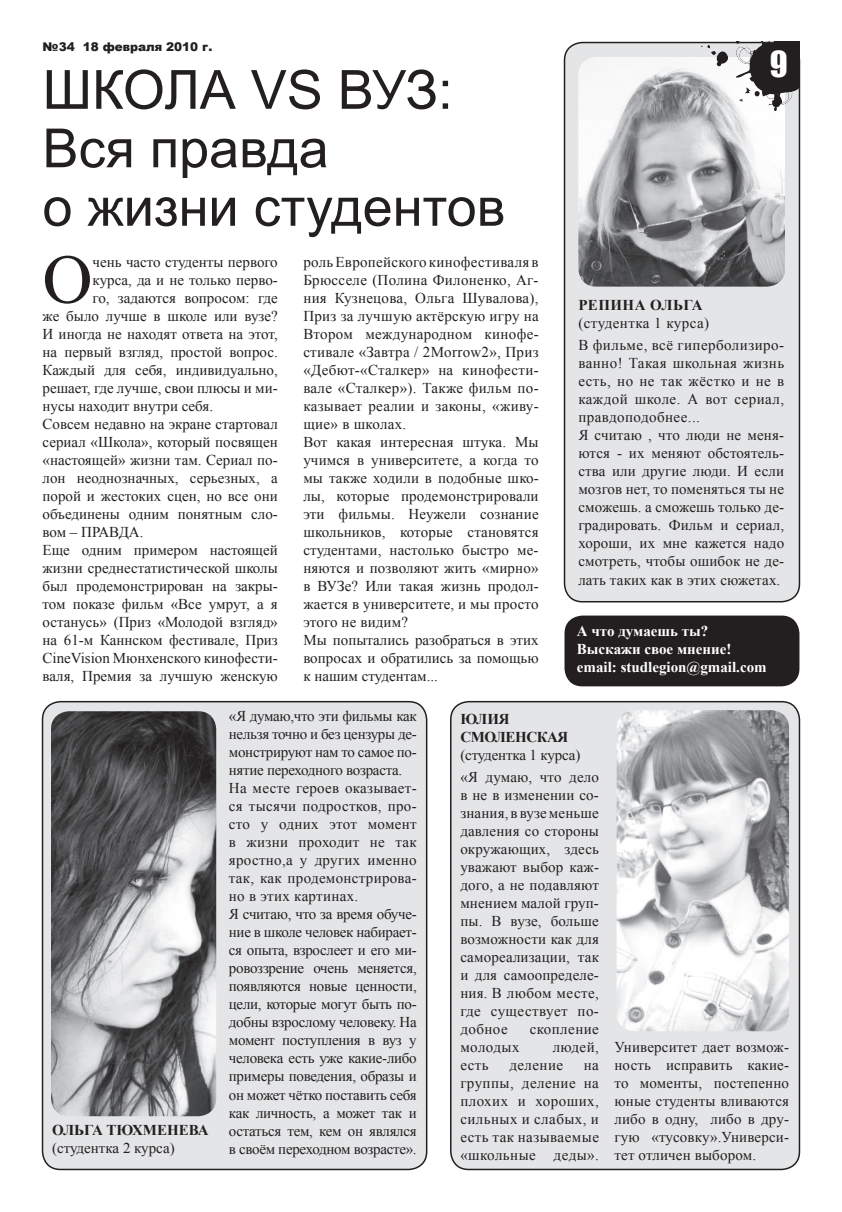
<style>
.page{position:relative;width:842px;height:1212px;background:#fff}
.page>*{position:absolute;margin:0;border:0;box-sizing:border-box;transform-origin:0 0}
.t1{font:69.3px "Times New Roman";color:#231f20}
.t2{font:54px/58.5px "Arial";color:#231f20}
.t3{font:33px "Impact";color:#fff}
.t4{font:15px/18px "Times New Roman";color:#231f20}
.t5{font:15px/18px "Times New Roman";letter-spacing:-.02em;color:#231f20}
.t6{font:15px/22.2px "Times New Roman";letter-spacing:.03em;color:#231f20}
.t7{font:700 15px/18px "Times New Roman";color:#fff}
.t8{font:700 15px/18px "Times New Roman";letter-spacing:-.03em;color:#231f20}
.t9{font:700 15px "Times New Roman";letter-spacing:-.01em;color:#231f20}
.t10{font:700 15px "Times New Roman";letter-spacing:.03em;color:#231f20}
.t11{font:900 12px "Arial";color:#231f20}
</style>
<div class="page">
<div style="left:564px;top:43px;width:235px;height:559px;background:#e4e5e7;border-radius:18px"></div>
<div style="left:564px;top:42px;width:236px;height:560px;border:2px solid #231f20;border-radius:18px"></div>
<div style="left:451px;top:702px;width:348px;height:467px;background:#e4e5e7;border-radius:18px"></div>
<div style="left:450px;top:701px;width:350px;height:469px;border:2px solid #231f20;border-radius:18px"></div>
<div style="left:43px;top:702px;width:384px;height:467px;background:#e4e5e7;border-radius:18px"></div>
<div style="left:42px;top:701px;width:385px;height:469px;border:2px solid #231f20;border-radius:18px"></div>
<img style="left:51px;top:711px;width:165px;height:405px">
<img style="left:578px;top:57px;width:207px;height:230px">
<img style="left:617px;top:710px;width:172px;height:321px">
<img style="left:701px;top:42px;width:99px;height:69px">
<div style="left:564px;top:615px;width:235px;height:71px;background:#231f20;border-radius:18px"></div>
<p class="t11" style="left:43px;top:38px;width:171px">№34 18 февраля 2010 г.</p>
<h2 class="t2" style="left:43px;top:61px;width:464px">Школа VS ВУЗ:<br>Вся правда<br>о жизни студентов</h2>
<h1 class="t1" style="left:43px;top:233px;width:52px">О</h1>
<p class="t4" style="left:93px;top:252px;width:187px">чень часто студенты первого</p>
<p class="t4" style="left:93px;top:270px;width:187px">курса, да и не только перво-</p>
<p class="t4" style="left:93px;top:288px;width:187px">го, задаются вопросом: где</p>
<p class="t4" style="left:43px;top:306px;width:237px">же было лучше в школе или вузе?</p>
<p class="t4" style="left:43px;top:324px;width:237px">И иногда не находят ответа на этот,</p>
<p class="t4" style="left:43px;top:342px;width:237px">на первый взгляд, простой вопрос.</p>
<p class="t4" style="left:43px;top:360px;width:237px">Каждый для себя, индивидуально,</p>
<p class="t4" style="left:43px;top:378px;width:237px">решает, где лучше, свои плюсы и ми-</p>
<p class="t4" style="left:43px;top:396px;width:172px">нусы находит внутри себя.</p>
<p class="t4" style="left:43px;top:414px;width:237px">Совсем недавно на экране стартовал</p>
<p class="t4" style="left:43px;top:432px;width:237px">сериал «Школа», который посвящен</p>
<p class="t4" style="left:43px;top:450px;width:237px">«настоящей» жизни там. Сериал по-</p>
<p class="t4" style="left:43px;top:468px;width:237px">лон неоднозначных, серьезных, а</p>
<p class="t4" style="left:43px;top:486px;width:237px">порой и жестоких сцен, но все они</p>
<p class="t4" style="left:43px;top:504px;width:237px">объединены одним понятным сло-</p>
<p class="t4" style="left:43px;top:522px;width:103px">вом – ПРАВДА.</p>
<p class="t4" style="left:43px;top:540px;width:237px">Еще одним примером настоящей</p>
<p class="t4" style="left:43px;top:558px;width:237px">жизни среднестатистической школы</p>
<p class="t4" style="left:43px;top:576px;width:237px">был продемонстрирован на закры-</p>
<p class="t4" style="left:43px;top:594px;width:237px">том показе фильм «Все умрут, а я</p>
<p class="t4" style="left:43px;top:612px;width:237px">останусь» (Приз «Молодой взгляд»</p>
<p class="t4" style="left:43px;top:630px;width:237px">на 61-м Каннском фестивале, Приз</p>
<p class="t4" style="left:43px;top:648px;width:237px">CineVision Мюнхенского кинофести-</p>
<p class="t4" style="left:43px;top:666px;width:237px">валя, Премия за лучшую женскую</p>
<p class="t4" style="left:303px;top:252px;width:237px">роль Европейского кинофестиваля в<br>Брюсселе (Полина Филоненко, Аг&shy;ния Кузнецова, Ольга Шувалова),<br>Приз за лучшую актёрскую игру на<br>Втором международном кинофе&shy;стивале «Завтра / 2Morrow2», Приз «Дебют-«Сталкер» на кинофести&shy;вале «Сталкер»). Также фильм по&shy;казывает реалии и законы, «живу&shy;щие» в школах.<br>Вот какая интересная штука. Мы учимся в университете, а когда то мы также ходили в подобные шко&shy;лы, которые продемонстрировали эти фильмы. Неужели сознание школьников, которые становятся студентами, настолько быстро ме&shy;няются и позволяют жить «мирно» в ВУЗе? Или такая жизнь продол&shy;жается в университете, и мы просто этого не видим?<br>Мы попытались разобраться в этих вопросах и обратились за помощью к нашим студентам...</p>
<h3 class="t3" style="left:770px;top:39px;width:19px">9</h3>
<p class="t10" style="left:578px;top:295px;width:126px">Репина Ольга</p>
<p class="t6" style="left:578px;top:312px;width:207px">(студентка 1 курса)<br>В фильме, всё гиперболизиро-</p>
<p class="t4" style="left:578px;top:354px;width:207px">ванно! Такая школьная жизнь есть, но не так жёстко и не в каждой школе. А вот сериал, правдоподобнее...<br>Я считаю , что люди не меня&shy;ются - их меняют обстоятель&shy;ства или другие люди. И если мозгов нет, то поменяться ты не сможешь. а сможешь только де&shy;градировать. Фильм и сериал, хороши, их мне кажется надо смотреть, чтобы ошибок не де&shy;лать таких как в этих сюжетах.</p>
<p class="t7" style="left:577px;top:622px;width:191px">А что думаешь ты?<br>Выскажи свое мнение! email: studlegion@gmail.com</p>
<p class="t9" style="left:52px;top:1120px;width:158px">Ольга Тюхменева</p>
<p class="t4" style="left:52px;top:1139px;width:124px">(студентка 2 курса)</p>
<p class="t5" style="left:229px;top:707px;width:189px">«Я думаю,что эти фильмы как нельзя точно и без цензуры де&shy;монстрируют нам то самое по&shy;нятие переходного возраста.<br>На месте героев оказывает&shy;ся тысячи подростков, про&shy;сто у одних этот момент в жизни проходит не так яростно,а у других именно так, как продемонстрирова&shy;но в этих картинах.<br>Я считаю, что за время обуче&shy;ние в школе человек набирает&shy;ся опыта, взрослеет и его ми&shy;ровоззрение очень меняется, появляются новые ценности, цели, которые могут быть по&shy;добны взрослому человеку. На момент поступления в вуз у человека есть уже какие-либо примеры поведения, образы и он может чётко поставить себя как личность, а может так и остаться тем, кем он являлся в своём переходном возрасте».</p>
<p class="t8" style="left:460px;top:709px;width:110px">Юлия<br>Смоленская</p>
<p class="t4" style="left:460px;top:743px;width:140px;line-height:22.2px">(студентка 1 курса) «Я думаю, что дело</p>
<p class="t4" style="left:460px;top:786px;width:140px;text-align:justify">в не в изменении со&shy;знания, в вузе меньше давления со стороны окружающих, здесь уважают выбор каж&shy;дого, а не подавляют мнением малой груп&shy;пы. В вузе, больше возможности как для самореализации, так и для самоопределе&shy;ния. В любом месте, где существует по&shy;добное</p>
<p class="t6" style="left:530px;top:1018px;width:71px">скопление</p>
<p class="t6" style="left:460px;top:1036px;width:61px">молодых</p>
<p class="t4" style="left:553px;top:1038px;width:48px">людей,</p>
<p class="t4" style="left:460px;top:1056px;width:30px">есть</p>
<p class="t6" style="left:509px;top:1054px;width:55px">деление</p>
<p class="t4" style="left:460px;top:1056px;width:140px;text-align:justify;text-indent:123px">на группы, деление на плохих и хороших, сильных и слабых, и есть так называемые «школьные деды».</p>
<p class="t4" style="left:614px;top:1038px;width:176px;text-align:justify">университет дает возмож&shy;ность исправить какие&shy;то моменты, постепенно юные студенты вливаются либо в одну, либо в дру&shy;гую «тусовку».Универси&shy;тет отличен выбором.</p>
</div>
